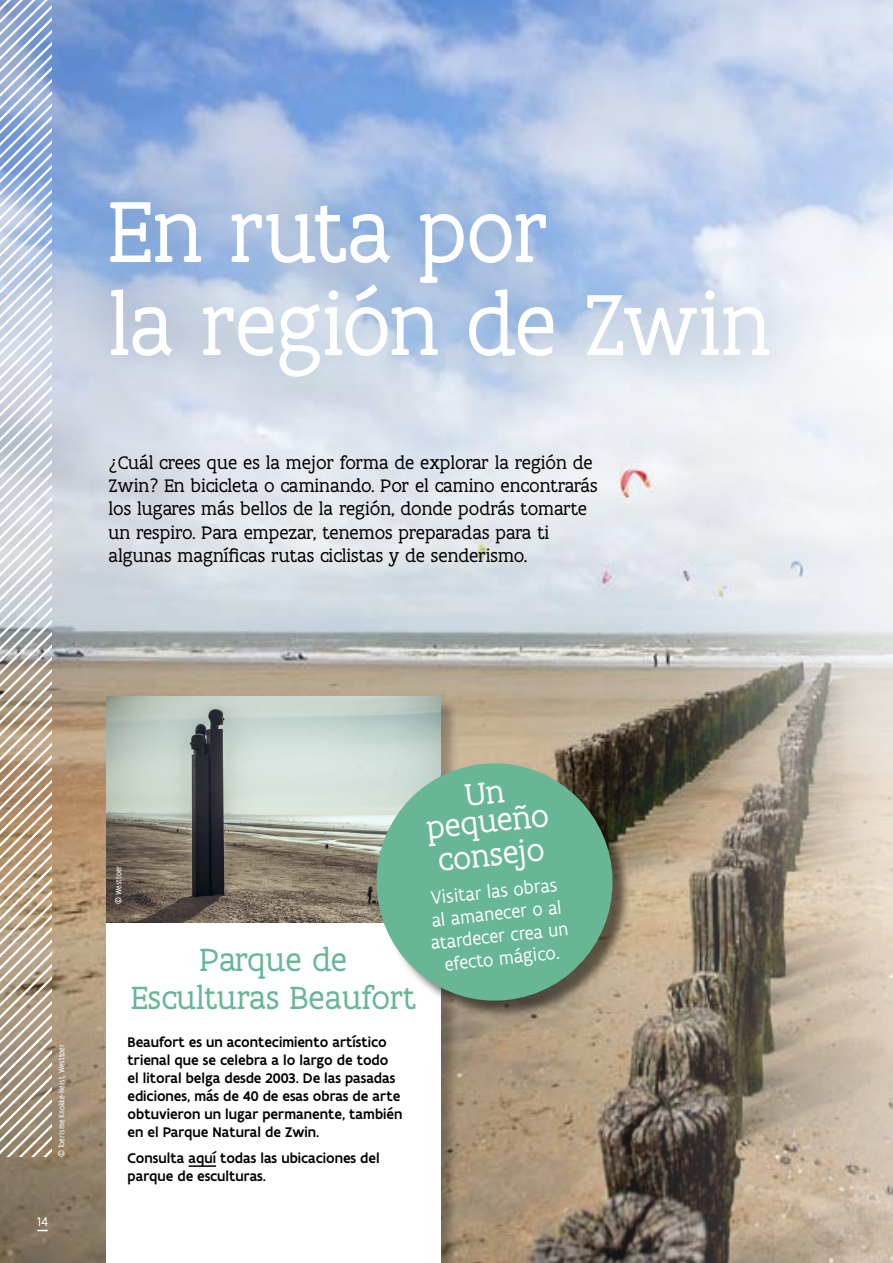
<style>
.page{position:relative;width:893px;height:1263px;background:#fff}
.page>*{position:absolute;margin:0;border:0;box-sizing:border-box;transform-origin:0 0}
.t1{font:93px/93px "Flanders Art Serif";letter-spacing:-.01em;color:#fff}
.t2{font:34.5px/37.5px "Flanders Art Serif";color:#67b696;text-align:center}
.t3{font:33.6px/28.5px "Flanders Art Serif";color:#fff;text-align:center}
.t4{font:19.5px/23.4px "Flanders Art Serif";color:#000}
.t5{font:19.5px/22.5px "Flanders Art Sans";color:#fff;text-align:center;scale:.96 1}
.t6{font:500 15px/18px "Flanders Art Sans";color:#000}
.t7{font:13.5px "Flanders Art Sans";color:#fff}
.t8{font:condensed 9px "Flanders Art Sans";color:#fff}
</style>
<div class="page">
<img style="left:0;top:0;width:893px;height:1263px">
<svg style="left:661px;top:0;width:232px;height:1183px"></svg>
<div style="left:51px;top:140px;width:782px;height:302px;background:#356a9a;opacity:.8"></div>
<div style="left:108px;top:699px;width:351px;height:564px;background:#000;opacity:.26"></div>
<div style="left:106px;top:923px;width:335px;height:340px;background:#fff"></div>
<hr style="left:189px;top:1165px;width:27px;height:2px;background:#000">
<img style="left:106px;top:696px;width:335px;height:227px">
<svg style="left:0;top:0;width:51px;height:1157px"></svg>
<div style="left:379px;top:766px;width:252px;height:253px;background:#000;opacity:.53"></div>
<svg style="left:370px;top:757px;width:249px;height:250px;fill:#67b696"></svg>
<h1 class="t1" style="left:108px;top:188px;width:664px">En ruta por<br>la región de Zwin</h1>
<p class="t4" style="left:108px;top:451px;width:491px">¿Cuál crees que es la mejor forma de explorar la región de Zwin? En bicicleta o caminando. Por el camino encontrarás los lugares más bellos de la región, donde podrás tomarte un respiro. Para empezar, tenemos preparadas para ti algunas magníficas rutas ciclistas y de senderismo.</p>
<p class="t8" style="left:56px;top:1157px;width:114px;rotate:-90deg">© Toerisme Knokke-Heist, Westtoer</p>
<p class="t7" style="left:37px;top:1213px;width:12px">14</p>
<p class="t8" style="left:113px;top:903px;width:39px;rotate:-90deg">© Westtoer</p>
<h2 class="t2" style="left:131px;top:942px;width:286px">Parque de<br>Esculturas Beaufort</h2>
<p class="t6" style="left:128px;top:1033px;width:276px">Beaufort es un acontecimiento artístico trienal que se celebra a lo largo de todo el litoral belga desde 2003. De las pasadas ediciones, más de 40 de esas obras de arte obtuvieron un lugar permanente, también en el Parque Natural de Zwin.</p>
<p class="t6" style="left:128px;top:1149px;width:254px">Consulta aquí todas las ubicaciones del parque de esculturas.</p>
<h3 class="t3" style="left:422px;top:786px;width:125px;rotate:-6deg">Un pequeño</h3>
<h3 class="t3" style="left:437px;top:847px;width:109px;rotate:-6deg">consejo</h3>
<h3 class="t5" style="left:425px;top:887px;width:146px;rotate:-6deg">Visitar las obras al amanecer o al atardecer crea un efecto mágico.</h3>
</div>
